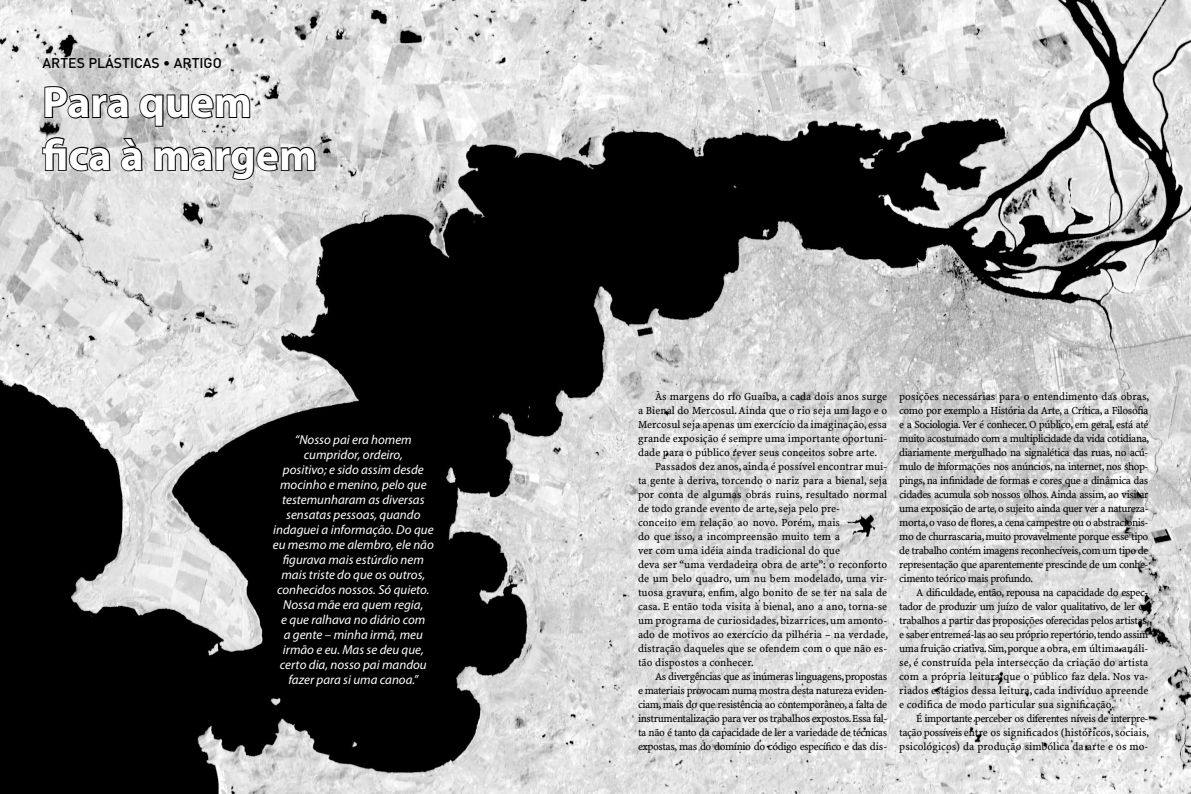
<style>
.page{position:relative;width:1191px;height:794px;background:#fff}
.page>*{position:absolute;margin:0;border:0;box-sizing:border-box;transform-origin:0 0}
.t1{font:700 44px/52.8px "Myriad Pro";color:#fff}
.t2{font:500 14px "DIN";color:#000}
.t3{font:italic 13px/15px "Myriad Pro";color:#fff;text-align:center}
.t4{font:11px/14px "Minion Web";color:#000;text-align:justify}
.t5{font:11px "Minion Web";letter-spacing:-.04em;color:#000}
</style>
<div class="page">
<img style="left:0;top:0;width:1191px;height:794px">
<svg style="left:43px;top:85px;width:87px;height:34px;background:#949494"></svg>
<svg style="left:138px;top:93px;width:113px;height:35px;background:#9d9d9d"></svg>
<svg style="left:41px;top:136px;width:71px;height:36px;background:#9f9f9f"></svg>
<svg style="left:120px;top:136px;width:24px;height:36px"></svg>
<svg style="left:153px;top:146px;width:163px;height:35px;background:#999"></svg>
<p class="t2" style="left:43px;top:54px;width:181px">ARTES PLÁSTICAS • ARTIGO</p>
<h1 class="t1" style="left:43px;top:74px;width:276px">Para quem fica à margem</h1>
<p class="t3" style="left:273px;top:431px;width:162px">“Nosso pai era homem cumpridor, ordeiro,<br>positivo; e sido assim desde mocinho e menino, pelo que testemunharam as diversas sensatas pessoas, quando indaguei a informação. Do que eu mesmo me alembro, ele não figurava mais estúrdio nem mais triste do que os outros, conhecidos nossos. Só quieto.<br>Nossa mãe era quem regia,<br>e que ralhava no diário com<br>a gente – minha irmã, meu irmão e eu. Mas se deu que, certo dia, nosso pai mandou fazer para si uma canoa.”</p>
<p class="t4" style="left:655px;top:389px;width:234px">Às margens do rio Guaíba, a cada dois anos surge</p>
<p class="t4" style="left:638px;top:403px;width:251px">a Bienal do Mercosul. Ainda que o rio seja um lago e o</p>
<p class="t4" style="left:638px;top:417px;width:251px">Mercosul seja apenas um exercício da imaginação, essa</p>
<p class="t4" style="left:638px;top:431px;width:251px">grande exposição é sempre uma importante oportuni-</p>
<p class="t4" style="left:638px;top:445px;width:240px">dade para o público rever seus conceitos sobre arte.</p>
<p class="t4" style="left:655px;top:459px;width:234px">Passados dez anos, ainda é possível encontrar mui-</p>
<p class="t4" style="left:638px;top:473px;width:251px">ta gente à deriva, torcendo o nariz para a bienal, seja</p>
<p class="t4" style="left:638px;top:487px;width:251px">por conta de algumas obras ruins, resultado normal</p>
<p class="t4" style="left:638px;top:501px;width:203px">de todo grande evento de arte, seja pelo pre-</p>
<p class="t4" style="left:638px;top:515px;width:203px">conceito em relação ao novo. Porém, mais</p>
<p class="t4" style="left:638px;top:529px;width:203px">do que isso, a incompreensão muito tem a</p>
<p class="t4" style="left:638px;top:543px;width:203px">ver com uma idéia ainda tradicional do que</p>
<p class="t4" style="left:638px;top:557px;width:251px">deva ser “uma verdadeira obra de arte”: o reconforto</p>
<p class="t4" style="left:638px;top:571px;width:251px">de um belo quadro, um nu bem modelado, uma vir-</p>
<p class="t4" style="left:638px;top:585px;width:251px">tuosa gravura, enfim, algo bonito de se ter na sala de</p>
<p class="t4" style="left:638px;top:599px;width:251px">casa. E então toda visita à bienal, ano a ano, torna-se</p>
<p class="t4" style="left:638px;top:613px;width:251px">um programa de curiosidades, bizarrices, um amonto-</p>
<p class="t4" style="left:638px;top:627px;width:251px">ado de motivos ao exercício da pilhéria – na verdade,</p>
<p class="t4" style="left:638px;top:641px;width:251px">distração daqueles que se ofendem com o que não es-</p>
<p class="t4" style="left:638px;top:655px;width:117px">tão dispostos a conhecer.</p>
<p class="t5" style="left:655px;top:670px;width:234px">As divergências que as inúmeras linguagens, propostas</p>
<p class="t5" style="left:638px;top:684px;width:251px">e materiais provocam numa mostra desta natureza eviden-</p>
<p class="t5" style="left:638px;top:698px;width:251px">ciam, mais do que resistência ao contemporâneo, a falta de</p>
<p class="t5" style="left:638px;top:712px;width:251px">instrumentalização para ver os trabalhos expostos. Essa fal-</p>
<p class="t5" style="left:638px;top:726px;width:251px">ta não é tanto da capacidade de ler a variedade de técnicas</p>
<p class="t5" style="left:638px;top:740px;width:251px">expostas, mas do domínio do código específico e das dis-</p>
<p class="t4" style="left:899px;top:389px;width:251px">posições necessárias para o entendimento das obras, como por exemplo a História da Arte, a Crítica, a Filosofia e a Sociologia. Ver é conhecer. O público, em geral, está até muito acostumado com a multiplicidade da vida cotidiana, diariamente mergulhado na signalética das ruas, no acú&shy;mulo de informações nos anúncios, na internet, nos shop&shy;pings, na infinidade de formas e cores que a dinâmica das cidades acumula sob nossos olhos. Ainda assim, ao visitar uma exposição de arte, o sujeito ainda quer ver a natureza&shy;morta, o vaso de flores, a cena campestre ou o abstracionis&shy;mo de churrascaria, muito provavelmente porque esse tipo de trabalho contém imagens reconhecíveis, com um tipo de representação que aparentemente prescinde de um conhe&shy;cimento teórico mais profundo.</p>
<p class="t4" style="left:899px;top:585px;width:251px;text-indent:17px">A dificuldade, então, repousa na capacidade do espec&shy;tador de produzir um juízo de valor qualitativo, de ler os trabalhos a partir das proposições oferecidas pelos artistas, e saber entremeá-las ao seu próprio repertório, tendo assim uma fruição criativa. Sim, porque a obra, em última análi&shy;se, é construída pela intersecção da criação do artista com a própria leitura que o público faz dela. Nos va&shy;riados estágios dessa leitura, cada indivíduo apreende e codifica de modo particular sua significação.</p>
<p class="t4" style="left:899px;top:711px;width:251px;text-indent:17px">É importante perceber os diferentes níveis de interpre&shy;tação possíveis entre os significados (históricos, sociais, psicológicos) da produção simbólica da arte e os mo-</p>
</div>
